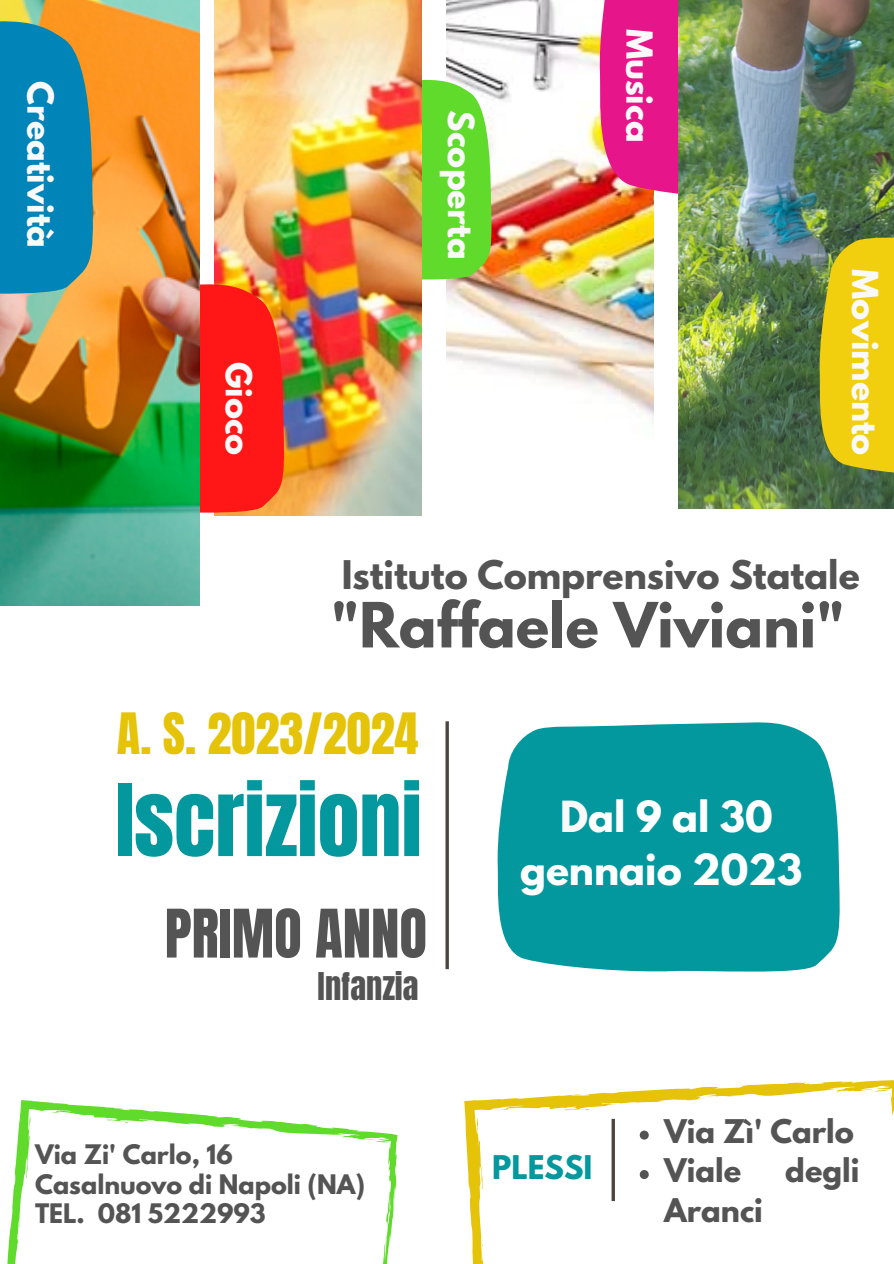
<style>
.page{position:relative;width:894px;height:1264px;background:#fff}
.page>*{position:absolute;margin:0;border:0;box-sizing:border-box;transform-origin:0 0}
.t1{font:84px "Anton";color:#03989e}
.t2{font:56.85px "Anton";color:#545454}
.t3{font:700 55.2px "League Spartan";color:#545454}
.t4{font:48.45px "Anton";color:#e4c308}
.t5{font:700 37.95px/52.9px "League Spartan";color:#fff;text-align:center}
.t6{font:700 34.95px "League Spartan";color:#545454}
.t7{font:32.55px "Anton";color:#545454}
.t8{font:700 31.8px "League Spartan";color:#f9f9f9}
.t9{font:700 28.95px/39.5px "League Spartan";color:#545454}
.t10{font:700 28.95px "League Spartan";color:#03989e}
.t11{font:700 23.85px/29.2px "League Spartan";color:#545454}
.s1{color:#f9f9f9}
</style>
<div class="page">
<img style="left:446px;top:0;width:207px;height:422px">
<svg style="left:422px;top:79px;width:70px;height:204px;background:#70d83d"></svg>
<svg style="left:594px;top:0;width:84px;height:206px;background:#e73689"></svg>
<img style="left:678px;top:0;width:215px;height:508px">
<svg style="left:814px;top:232px;width:79px;height:249px;background:#cdb91b"></svg>
<img style="left:214px;top:0;width:208px;height:515px">
<svg style="left:445px;top:721px;width:4px;height:248px"></svg>
<svg style="left:200px;top:283px;width:85px;height:233px;background:#fc251a"></svg>
<img style="left:0;top:0;width:200px;height:605px">
<svg style="left:497px;top:722px;width:343px;height:250px;background:#159fa5"></svg>
<svg style="left:7px;top:1100px;width:391px;height:163px"></svg>
<svg style="left:0;top:20px;width:95px;height:278px;background:#2189a7"></svg>
<svg style="left:464px;top:1080px;width:429px;height:183px"></svg>
<h3 class="t8" style="left:56px;top:81px;width:168px;rotate:90deg">Creatività</h3>
<h3 class="t8" style="left:254px;top:362px;width:95px;rotate:90deg">Gioco</h3>
<h3 class="t8" style="left:476px;top:110px;width:151px;rotate:90deg">Scoperta</h3>
<h3 class="t8" style="left:655px;top:29px;width:115px;rotate:90deg">Musica</h3>
<h3 class="t8" style="left:880px;top:269px;width:187px;rotate:90deg">Movimento</h3>
<h3 class="t6" style="left:341px;top:557px;width:519px">Istituto Comprensivo Statale</h3>
<h3 class="t3" style="left:331px;top:597px;width:515px">"Raffaele Viviani"</h3>
<h3 class="t4" style="left:117px;top:699px;width:303px">A. S. 2023/2024</h3>
<h1 class="t1" style="left:115px;top:760px;width:308px">Iscrizioni</h1>
<h2 class="t2" style="left:165px;top:892px;width:264px">PRIMO ANNO</h2>
<h3 class="t7" style="left:317px;top:962px;width:102px">Infanzia</h3>
<h3 class="t5" style="left:520px;top:795px;width:284px"><span class="s1">D</span>al 9 al 30 gennaio 2023</h3>
<p class="t11" style="left:35px;top:1142px;width:331px">Via Zi' Carlo, 16<br>Casalnuovo di Napoli (NA)<br>TEL. 081 5222993</p>
<p class="t10" style="left:492px;top:1152px;width:102px">PLESSI</p>
<p class="t9" style="left:664px;top:1115px;width:191px">Via Zì' Carlo<br>Viale</p>
<p class="t9" style="left:785px;top:1154px;width:76px">degli</p>
<p class="t9" style="left:664px;top:1194px;width:100px">Aranci</p>
</div>
